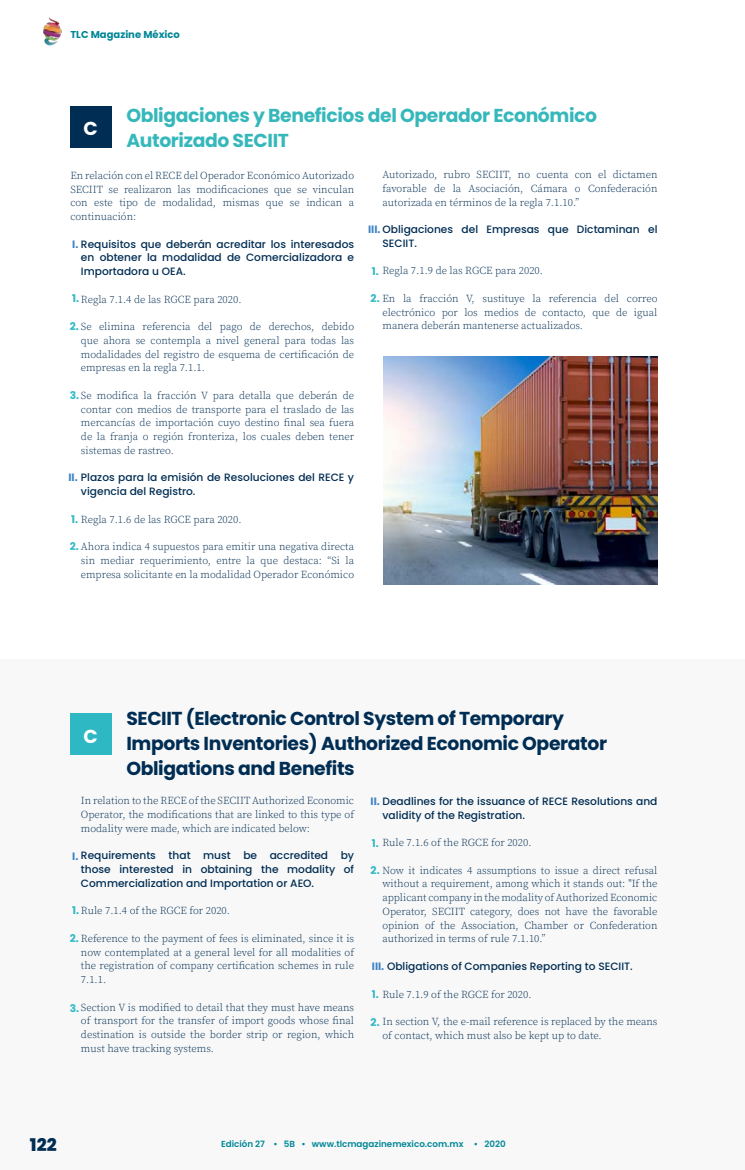
<style>
.page{position:relative;width:745px;height:1170px;background:#fff}
.page>*{position:absolute;margin:0;border:0;box-sizing:border-box;transform-origin:0 0}
.t1{font:700 18.75px/25px "Poppins";letter-spacing:-.02em;color:#002d53}
.t2{font:700 18.75px/25px "Poppins";letter-spacing:-.02em;color:#36b8bb}
.t3{font:700 18.75px "Poppins";color:#fff}
.t4{font:800 17.5px "Poppins";color:#002d53}
.t5{font:300 10.62px/13.8px "Source Serif Pro";color:#002d53;text-align:justify}
.t6{font:500 10.62px/13.8px "Poppins";color:#002d53}
.t7{font:700 10.62px "Poppins";color:#2eb8c4}
.t8{font:700 10px "Poppins";color:#008796}
.t9{font:600 8.75px "Poppins";color:#008796}
.s1{font-weight:700;color:#3d83c4}
.s2{font-family:"Poppins";font-weight:700;color:#2eb8c4}
</style>
<div class="page">
<div style="left:0;top:659px;width:744px;height:510px;background:#f8f8f8"></div>
<div style="left:70px;top:107px;width:42px;height:41px;background:#002d53"></div>
<div style="left:70px;top:713px;width:42px;height:41px;background:#2eb8c4"></div>
<img style="left:383px;top:356px;width:274px;height:228px">
<img style="left:43px;top:17px;width:19px;height:29px">
<p class="t8" style="left:70px;top:29px;width:111px">TLC Magazine México</p>
<h1 class="t3" style="left:83px;top:117px;width:16px">C</h1>
<h1 class="t2" style="left:126px;top:103px;width:472px">Obligaciones y Beneficios del Operador Económico<br>Autorizado SECIIT</h1>
<p class="t5" style="left:70px;top:168px;width:285px">En relación con el RECE del Operador Económico Autorizado SECIIT se realizaron las modificaciones que se vinculan con este tipo de modalidad, mismas que se indican a continuación:</p>
<p class="t6" style="left:81px;top:237px;width:274px;text-align:justify;text-indent:-9px"><span class="s1">I.</span> Requisitos que deberán acreditar los interesados en obtener la modalidad de Comercializadora e Importadora u OEA.</p>
<p class="t5" style="left:72px;top:292px;width:171px"><span class="s2">1.</span> Regla 7.1.4 de las RGCE para 2020.</p>
<p class="t5" style="left:81px;top:320px;width:274px;text-indent:-11px"><span class="s2">2.</span> Se elimina referencia del pago de derechos, debido que ahora se contempla a nivel general para todas las modalidades del registro de esquema de certificación de empresas en la regla 7.1.1.</p>
<p class="t5" style="left:81px;top:388px;width:274px;text-indent:-11px"><span class="s2">3.</span> Se modifica la fracción V para detalla que deberán de contar con medios de transporte para el traslado de las mercancías de importación cuyo destino final sea fuera de la franja o región fronteriza, los cuales deben tener sistemas de rastreo.</p>
<p class="t6" style="left:81px;top:471px;width:274px;text-indent:-12px"><span class="s1">II.</span> Plazos para la emisión de Resoluciones del RECE y vigencia del Registro.</p>
<p class="t5" style="left:71px;top:512px;width:172px"><span class="s2">1.</span> Regla 7.1.6 de las RGCE para 2020.</p>
<p class="t5" style="left:81px;top:540px;width:274px;text-indent:-11px"><span class="s2">2.</span> Ahora indica 4 supuestos para emitir una negativa directa sin mediar requerimiento, entre la que destaca: “Si la empresa solicitante en la modalidad Operador Económico</p>
<p class="t5" style="left:382px;top:168px;width:276px">Autorizado, rubro SECIIT, no cuenta con el dictamen favorable de la Asociación, Cámara o Confederación autorizada en términos de la regla 7.1.10.”</p>
<p class="t6" style="left:382px;top:222px;width:276px;text-indent:-14px"><span class="s1">III.</span> Obligaciones del Empresas que Dictaminan el<br>SECIIT.</p>
<p class="t5" style="left:371px;top:264px;width:172px"><span class="s2">1.</span> Regla 7.1.9 de las RGCE para 2020.</p>
<p class="t5" style="left:382px;top:291px;width:276px;text-indent:-12px"><span class="s2">2.</span> En la fracción V, sustituye la referencia del correo electrónico por los medios de contacto, que de igual manera deberán mantenerse actualizados.</p>
<h1 class="t3" style="left:83px;top:725px;width:16px">C</h1>
<h1 class="t1" style="left:126px;top:706px;width:482px">SECIIT (Electronic Control System of Temporary<br>Imports Inventories) Authorized Economic Operator<br>Obligations and Benefits</h1>
<p class="t5" style="left:81px;top:793px;width:274px">In relation to the RECE of the SECIIT Authorized Economic Operator, the modifications that are linked to this type of modality were made, which are indicated below:</p>
<p class="t6" style="left:81px;top:848px;width:274px;text-align:justify;text-indent:-9px"><span class="s1">I.</span> Requirements that must be accredited by those interested in obtaining the modality of Commercialization and Importation or AEO.</p>
<p class="t5" style="left:72px;top:903px;width:159px"><span class="s2">1.</span> Rule 7.1.4 of the RGCE for 2020.</p>
<p class="t5" style="left:81px;top:931px;width:274px;text-indent:-11px"><span class="s2">2.</span> Reference to the payment of fees is eliminated, since it is now contemplated at a general level for all modalities of the registration of company certification schemes in rule 7.1.1.</p>
<p class="t5" style="left:81px;top:1000px;width:274px">Section V is modified to detail that they must have means of transport for the transfer of import goods whose final destination is outside the border strip or region, which must have tracking systems.</p>
<p class="t7" style="left:70px;top:1002px;width:11px">3.</p>
<p class="t6" style="left:382px;top:794px;width:276px;text-indent:-12px"><span class="s1">II.</span> Deadlines for the issuance of RECE Resolutions and validity of the Registration.</p>
<p class="t5" style="left:371px;top:835px;width:161px"><span class="s2">1.</span> Rule 7.1.6 of the RGCE for 2020.</p>
<p class="t5" style="left:382px;top:863px;width:276px;text-indent:-12px"><span class="s2">2.</span> Now it indicates 4 assumptions to issue a direct refusal without a requirement, among which it stands out: "If the applicant company in the modality of Authorized Economic Operator, SECIIT category, does not have the favorable opinion of the Association, Chamber or Confederation authorized in terms of rule 7.1.10.”</p>
<p class="t6" style="left:371px;top:959px;width:262px"><span class="s1">III.</span> Obligations of Companies Reporting to SECIIT.</p>
<p class="t5" style="left:371px;top:987px;width:161px"><span class="s2">1.</span> Rule 7.1.9 of the RGCE for 2020.</p>
<p class="t5" style="left:382px;top:1014px;width:276px;text-indent:-12px"><span class="s2">2.</span> In section V, the e-mail reference is replaced by the means of contact, which must also be kept up to date.</p>
<h2 class="t4" style="left:30px;top:1134px;width:28px">122</h2>
<p class="t9" style="left:221px;top:1138px;width:286px">Edición 27 • 5B • www.tlcmagazinemexico.com.mx • 2020</p>
</div>
